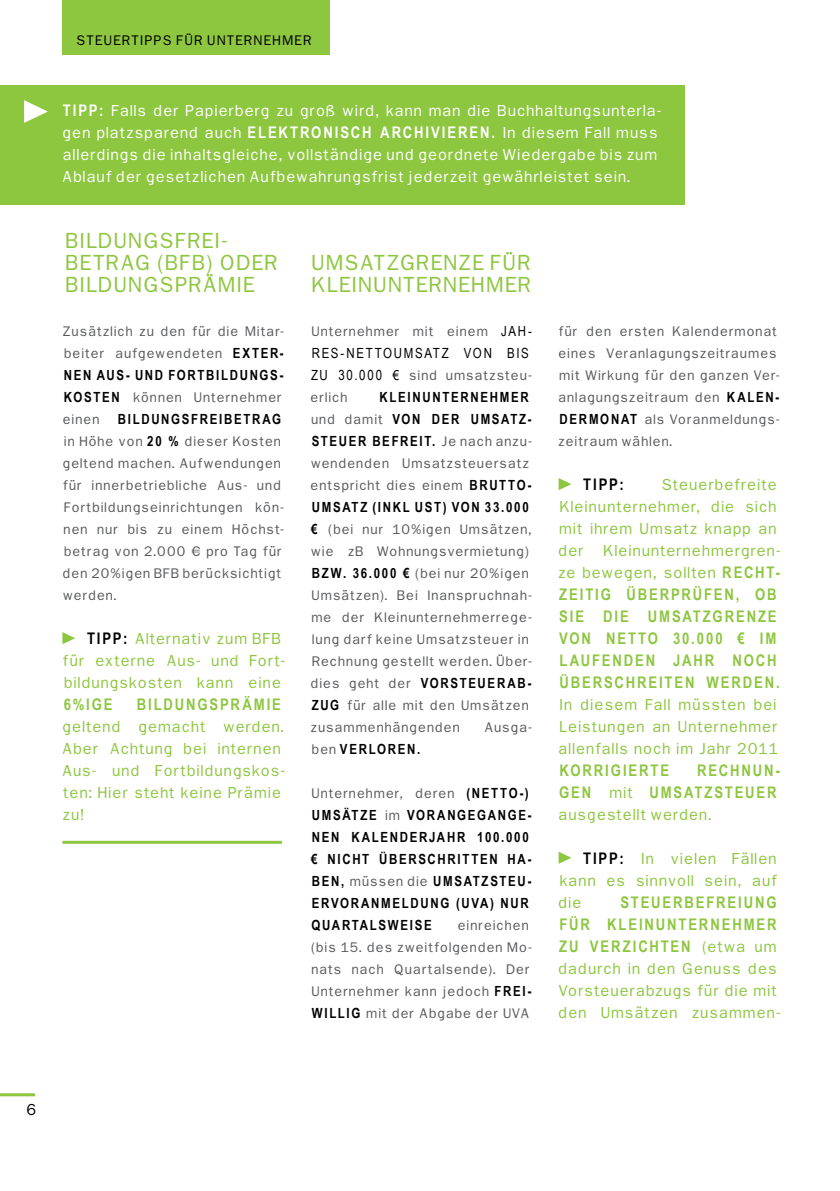
<style>
.page{position:relative;width:840px;height:1191px;background:#fff}
.page>*{position:absolute;margin:0;border:0;box-sizing:border-box;transform-origin:0 0}
.t1{font:22px/22px "Nonserif";letter-spacing:.065em;color:#8dc63f}
.t2{font:16px/22px "Nonserif";letter-spacing:.05em;color:#8dc63f}
.t3{font:16px/22px "Nonserif";letter-spacing:.05em;color:#fff}
.t4{font:700 16px/22px "Arial Narrow";letter-spacing:.115em;color:#8dc63f}
.t5{font:700 16px "Arial Narrow";color:#000}
.t6{font:700 16px "Arial Narrow";color:#fff}
.t7{font:16px "Nonserif";color:#000}
.t8{font:14px/22px "Nonserif";letter-spacing:.05em;color:#58595b}
.t9{font:700 14px/22px "Arial Narrow";letter-spacing:.12em;color:#000}
.t10{font:14px "Nonserif";letter-spacing:.1em;color:#000}
.t11{font:14px "Arial Narrow";letter-spacing:.12em;color:#000}
.s1{font-family:"Arial Narrow";font-weight:700}
.s2{font-family:"Arial Narrow";font-weight:700;color:#000}
.s3{font-family:"Arial Narrow";color:#000}
.s4{font-family:"Nonserif";font-weight:400;color:#58595b}
.s5{font-family:"Nonserif";font-weight:400}
</style>
<div class="page">
<hr style="left:0;top:1093px;width:35px;height:3px;background:#8dc63f">
<div style="left:62px;top:0;width:267px;height:55px;background:#8dc63f"></div>
<div style="left:0;top:86px;width:684px;height:119px;background:#8dc63f"></div>
<svg style="left:24px;top:100px;width:24px;height:23px"></svg>
<hr style="left:62px;top:841px;width:220px;height:3px;background:#8dc63f">
<svg style="left:62px;top:632px;width:13px;height:12px"></svg>
<svg style="left:558px;top:478px;width:13px;height:12px"></svg>
<svg style="left:558px;top:851px;width:13px;height:12px"></svg>
<p class="t10" style="left:76px;top:32px;width:236px">Steuertipps für Unternehmer</p>
<p class="t6" style="left:63px;top:98px;width:10px">TIPP</p>
<p class="t3" style="left:62px;top:99px;width:601px;text-indent:37px"><span class="s1">:</span> Falls der Papierberg zu groß wird, kann man die Buchhaltungsunterla&shy;gen platzsparend auch <span class="s1">ELEKTRONISCH ARCHIVIEREN.</span> In diesem Fall muss allerdings die inhaltsgleiche, vollständige und geordnete Wiedergabe bis zum Ablauf der gesetzlichen Aufbewahrungsfrist jederzeit gewährleistet sein.</p>
<h1 class="t1" style="left:66px;top:229px;width:27px">Bildu</h1>
<h1 class="t1" style="left:128px;top:229px;width:28px">ngsfrei</h1>
<h1 class="t1" style="left:221px;top:229px;width:8px">-</h1>
<h1 class="t1" style="left:66px;top:251px;width:56px">betrag</h1>
<h1 class="t1" style="left:157px;top:251px;width:94px">(BFB) oder</h1>
<h1 class="t1" style="left:66px;top:273px;width:27px">Bildu</h1>
<h1 class="t1" style="left:128px;top:273px;width:30px">ngspr</h1>
<h1 class="t1" style="left:203px;top:273px;width:28px">ämie</h1>
<p class="t8" style="left:63px;top:320px;width:223px">Zusätzlich zu den für die Mitar&shy;beiter aufgewendeten <span class="s2">EXTER-</span></p>
<p class="t9" style="left:64px;top:363px;width:221px">NEN AUS- UND FORTBILDUNGS-</p>
<p class="t8" style="left:62px;top:386px;width:221px"><span class="s2">KOSTEN</span> können Unternehmer einen</p>
<p class="t9" style="left:118px;top:407px;width:163px">BILDUNGSFREIBETRAG</p>
<p class="t8" style="left:62px;top:430px;width:223px">in Höhe von <span class="s2">20 %</span> dieser Kosten geltend machen. Aufwendungen für innerbetriebliche Aus- und<br>Fortbildungseinrichtungen kön&shy;nen nur bis zu einem Höchst&shy;betrag von 2.000 € pro Tag für den 20%igen BFB berücksichtigt werden.</p>
<p class="t5" style="left:87px;top:626px;width:10px">TIPP</p>
<p class="t2" style="left:62px;top:627px;width:224px;text-indent:61px"><span class="s2">:</span> Alternativ zum BFB für externe Aus- und Fort&shy;bildungskosten kann eine</p>
<p class="t4" style="left:64px;top:693px;width:50px">6%IGE</p>
<p class="t4" style="left:137px;top:693px;width:145px">BILDUNGSPRÄMIE</p>
<p class="t2" style="left:62px;top:715px;width:225px">geltend gemacht werden.<br>Aber Achtung bei internen<br>Aus- und Fortbildungskos&shy;ten: Hier steht keine Prämie zu!</p>
<h1 class="t1" style="left:312px;top:251px;width:220px;text-indent:47px">atzgrenze für<br>Kleinunternehmer</h1>
<h1 class="t1" style="left:311px;top:251px;width:16px">Ums</h1>
<p class="t8" style="left:311px;top:320px;width:222px">Unternehmer mit einem <span class="s3">JAH-</span></p>
<p class="t11" style="left:311px;top:343px;width:218px">RES-NETTOUMSATZ VON BIS</p>
<p class="t8" style="left:310px;top:364px;width:223px"><span class="s3">ZU 30.000 €</span> sind umsatzsteu&shy;erlich</p>
<p class="t9" style="left:311px;top:385px;width:222px;text-indent:68px">KLEINUNTERNEHMER <span class="s4">und damit</span> VON DER UMSATZ-<br>STEUER BEFREIT. <span class="s4">Je nach anzu-</span></p>
<p class="t8" style="left:310px;top:452px;width:223px">wendenden Umsatzsteuersatz entspricht dies einem <span class="s2">B RUTTO-</span></p>
<p class="t9" style="left:312px;top:495px;width:218px">UMSATZ (INKL UST) VON 33.000</p>
<p class="t8" style="left:310px;top:518px;width:223px"><span class="s2">€</span> (bei nur 10%igen Umsätzen, wie zB Wohnungsvermietung)<br><span class="s2">BZW. 36.000 €</span> (bei nur 20%igen<br>Umsätzen). Bei Inanspruchnah&shy;me der Kleinunternehmerrege&shy;lung darf keine Umsatzsteuer in<br>Rechnung gestellt werden. Über-</p>
<p class="t9" style="left:310px;top:671px;width:222px"><span class="s4">dies geht der</span> VORSTEUERAB-</p>
<p class="t8" style="left:310px;top:694px;width:219px"><span class="s2">ZUG</span> für alle mit den Umsätzen zusammenhängenden</p>
<p class="t8" style="left:483px;top:716px;width:49px">Ausga-</p>
<p class="t9" style="left:312px;top:737px;width:110px"><span class="s4">ben</span> VERLOREN.</p>
<p class="t8" style="left:311px;top:782px;width:218px">Unternehmer, deren <span class="s2">(N ETTO-)</span></p>
<p class="t9" style="left:311px;top:803px;width:222px">UMSÄTZE <span class="s4">im</span> VORANGEGANGE-<br>NEN KALENDERJAHR 100.000 € NICHT ÜBERSCHRITTEN HA-<br>BEN, <span class="s4">müssen die</span> UMSATZSTEU-<br>ERVORANMELDUNG (UVA</p>
<p class="t9" style="left:490px;top:891px;width:40px">) NUR</p>
<p class="t9" style="left:311px;top:913px;width:121px">QUARTALSWEISE</p>
<p class="t8" style="left:311px;top:914px;width:222px;text-indent:147px">einreichen (bis 15. des zweitfolgenden Mo&shy;nats nach Quartalsende). Der<br>Unternehmer kann jedoch <span class="s2">FREI-<br>WILLIG</span> mit der Abgabe der UVA</p>
<p class="t8" style="left:557px;top:320px;width:223px">für den ersten Kalendermonat eines Veranlagungszeitraumes mit Wirkung für den ganzen Ver&shy;anlagungszeitraum den <span class="s2">K ALEN-<br>DERMONAT</span> als Voranmeldungs&shy;zeitraum wählen.</p>
<p class="t5" style="left:583px;top:472px;width:10px">TIPP</p>
<p class="t5" style="left:619px;top:472px;width:6px">:</p>
<p class="t2" style="left:558px;top:473px;width:224px;text-indent:103px">Steuerbefreite<br>Kleinunternehmer, die sich mit ihrem Umsatz knapp an der Kleinunternehmergren&shy;ze bewegen, sollten <span class="s1">RECHT-</span></p>
<p class="t4" style="left:558px;top:583px;width:222px">ZEITIG ÜBERPRÜFEN, OB<br>SIE DIE UMSATZGRENZE<br>VON NETTO 30.000 € IM<br>LAUFENDEN JAHR NOCH<br>ÜBERSCHREITEN WERDEN.</p>
<p class="t2" style="left:558px;top:693px;width:221px;text-align:justify">In diesem Fall müssten bei Leistungen an Unternehmer allenfalls noch im Jahr 2011</p>
<p class="t4" style="left:559px;top:759px;width:111px">KORRIGIERTE</p>
<p class="t4" style="left:558px;top:759px;width:222px;text-align:right">RECHNUN-<br>GEN <span class="s5">mit</span> UMSATZSTEUER</p>
<p class="t2" style="left:558px;top:803px;width:155px">ausgestellt werden.</p>
<p class="t5" style="left:583px;top:846px;width:10px">TIPP</p>
<p class="t2" style="left:558px;top:847px;width:220px;text-align:justify;text-indent:61px"><span class="s2">:</span> In vielen Fällen kann es sinnvoll sein, auf die</p>
<p class="t4" style="left:559px;top:891px;width:219px;text-align:justify;text-indent:61px">STEUERBEFREIUNG FÜR KLEINUNTERNEHMER ZU VERZICHTEN <span class="s5">(etwa um</span></p>
<p class="t2" style="left:558px;top:957px;width:224px">dadurch in den Genuss des<br>Vorsteuerabzugs für die mit den Umsätzen zusammen-</p>
<p class="t7" style="left:26px;top:1100px;width:12px">6</p>
</div>
